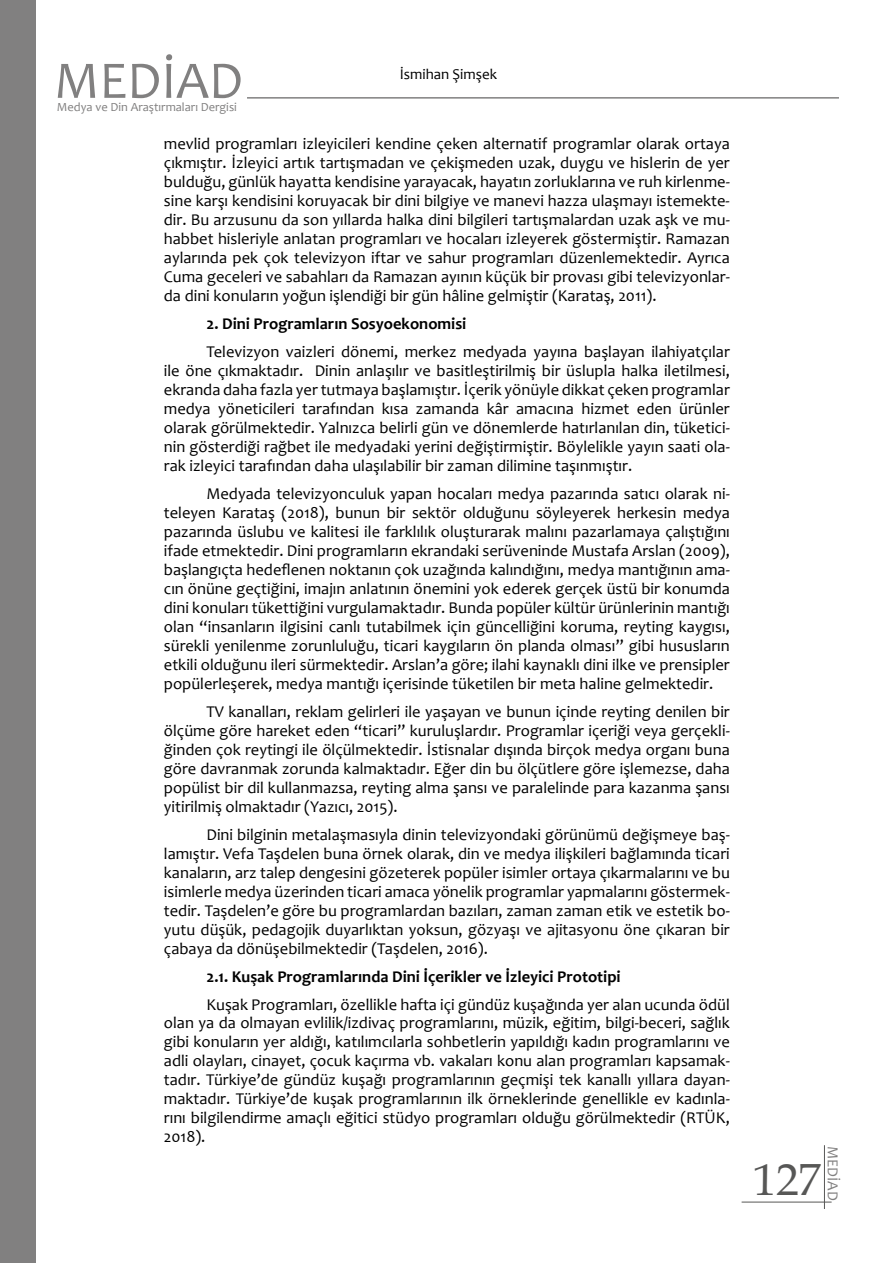
<style>
.page{position:relative;width:893px;height:1263px;background:#fff}
.page>*{position:absolute;margin:0;border:0;box-sizing:border-box;transform-origin:0 0}
.t1{font:53.25px "Candara";color:#818080}
.t2{font:45px "Book Antiqua";color:#575756}
.t3{font:16.5px/19px "Candara";color:#000;text-align:justify}
.t4{font:700 16.5px "Candara";color:#000}
.t5{font:15.45px "Candara";color:#818080}
.t6{font:15px "Candara";color:#000}
.t7{font:12.45px "Candara";color:#818080}
</style>
<div class="page">
<hr style="left:824px;top:1145px;width:1px;height:64px;background:#575756">
<hr style="left:742px;top:1202px;width:90px;height:1px;background:#575756">
<hr style="left:247px;top:97px;width:592px;height:2px;background:#818080">
<div style="left:0;top:0;width:35px;height:1263px;background:#818080"></div>
<h1 class="t1" style="left:54px;top:47px;width:191px">MEDİAD</h1>
<p class="t7" style="left:57px;top:99px;width:181px">Medya ve Din Araştırmaları Dergisi</p>
<p class="t6" style="left:400px;top:65px;width:99px">İsmihan Şimşek</p>
<p class="t3" style="left:164px;top:134px;width:567px">mevlid programları izleyicileri kendine çeken alternatif programlar olarak ortaya çıkmıştır. İzleyici artık tartışmadan ve çekişmeden uzak, duygu ve hislerin de yer bulduğu, günlük hayatta kendisine yarayacak, hayatın zorluklarına ve ruh kirlenme&shy;sine karşı kendisini koruyacak bir dini bilgiye ve manevi hazza ulaşmayı istemekte&shy;dir. Bu arzusunu da son yıllarda halka dini bilgileri tartışmalardan uzak aşk ve mu&shy;habbet hisleriyle anlatan programları ve hocaları izleyerek göstermiştir. Ramazan aylarında pek çok televizyon iftar ve sahur programları düzenlemektedir. Ayrıca Cuma geceleri ve sabahları da Ramazan ayının küçük bir provası gibi televizyonlar&shy;da dini konuların yoğun işlendiği bir gün hâline gelmiştir (Karataş, 2011).</p>
<p class="t4" style="left:206px;top:314px;width:261px">2. Dini Programların Sosyoekonomisi</p>
<p class="t3" style="left:164px;top:342px;width:567px;text-indent:43px">Televizyon vaizleri dönemi, merkez medyada yayına başlayan ilahiyatçılar ile öne çıkmaktadır. Dinin anlaşılır ve basitleştirilmiş bir üslupla halka iletilmesi, ekranda daha fazla yer tutmaya başlamıştır. İçerik yönüyle dikkat çeken programlar medya yöneticileri tarafından kısa zamanda kâr amacına hizmet eden ürünler olarak görülmektedir. Yalnızca belirli gün ve dönemlerde hatırlanılan din, tüketici&shy;nin gösterdiği rağbet ile medyadaki yerini değiştirmiştir. Böylelikle yayın saati ola&shy;rak izleyici tarafından daha ulaşılabilir bir zaman dilimine taşınmıştır.</p>
<p class="t3" style="left:164px;top:484px;width:567px;text-indent:43px">Medyada televizyonculuk yapan hocaları medya pazarında satıcı olarak ni&shy;teleyen Karataş (2018), bunun bir sektör olduğunu söyleyerek herkesin medya pazarında üslubu ve kalitesi ile farklılık oluşturarak malını pazarlamaya çalıştığını ifade etmektedir. Dini programların ekrandaki serüveninde Mustafa Arslan (2009), başlangıçta hedeflenen noktanın çok uzağında kalındığını, medya mantığının ama&shy;cın önüne geçtiğini, imajın anlatının önemini yok ederek gerçek üstü bir konumda dini konuları tükettiğini vurgulamaktadır. Bunda popüler kültür ürünlerinin mantığı olan “insanların ilgisini canlı tutabilmek için güncelliğini koruma, reyting kaygısı, sürekli yenilenme zorunluluğu, ticari kaygıların ön planda olması” gibi hususların etkili olduğunu ileri sürmektedir. Arslan’a göre; ilahi kaynaklı dini ilke ve prensipler popülerleşerek, medya mantığı içerisinde tüketilen bir meta haline gelmektedir.</p>
<p class="t3" style="left:164px;top:702px;width:567px;text-indent:43px">TV kanalları, reklam gelirleri ile yaşayan ve bunun içinde reyting denilen bir ölçüme göre hareket eden “ticari” kuruluşlardır. Programlar içeriği veya gerçekli&shy;ğinden çok reytingi ile ölçülmektedir. İstisnalar dışında birçok medya organı buna göre davranmak zorunda kalmaktadır. Eğer din bu ölçütlere göre işlemezse, daha popülist bir dil kullanmazsa, reyting alma şansı ve paralelinde para kazanma şansı yitirilmiş olmaktadır (Yazıcı, 2015).</p>
<p class="t3" style="left:164px;top:825px;width:567px;text-indent:43px">Dini bilginin metalaşmasıyla dinin televizyondaki görünümü değişmeye baş&shy;lamıştır. Vefa Taşdelen buna örnek olarak, din ve medya ilişkileri bağlamında ticari kanaların, arz talep dengesini gözeterek popüler isimler ortaya çıkarmalarını ve bu isimlerle medya üzerinden ticari amaca yönelik programlar yapmalarını göstermek&shy;tedir. Taşdelen’e göre bu programlardan bazıları, zaman zaman etik ve estetik bo&shy;yutu düşük, pedagojik duyarlıktan yoksun, gözyaşı ve ajitasyonu öne çıkaran bir çabaya da dönüşebilmektedir (Taşdelen, 2016).</p>
<p class="t4" style="left:206px;top:966px;width:416px">2.1. Kuşak Programlarında Dini İçerikler ve İzleyici Prototipi</p>
<p class="t3" style="left:164px;top:994px;width:567px;text-indent:43px">Kuşak Programları, özellikle hafta içi gündüz kuşağında yer alan ucunda ödül olan ya da olmayan evlilik/izdivaç programlarını, müzik, eğitim, bilgi-beceri, sağlık gibi konuların yer aldığı, katılımcılarla sohbetlerin yapıldığı kadın programlarını ve adli olayları, cinayet, çocuk kaçırma vb. vakaları konu alan programları kapsamak&shy;tadır. Türkiye’de gündüz kuşağı programlarının geçmişi tek kanallı yıllara dayan&shy;maktadır. Türkiye’de kuşak programlarının ilk örneklerinde genellikle ev kadınla&shy;rını bilgilendirme amaçlı eğitici stüdyo programları olduğu görülmektedir (RTÜK, 2018).</p>
<p class="t5" style="left:842px;top:1146px;width:56px;rotate:90deg">MEDİAD</p>
<h2 class="t2" style="left:753px;top:1148px;width:69px">127</h2>
</div>
